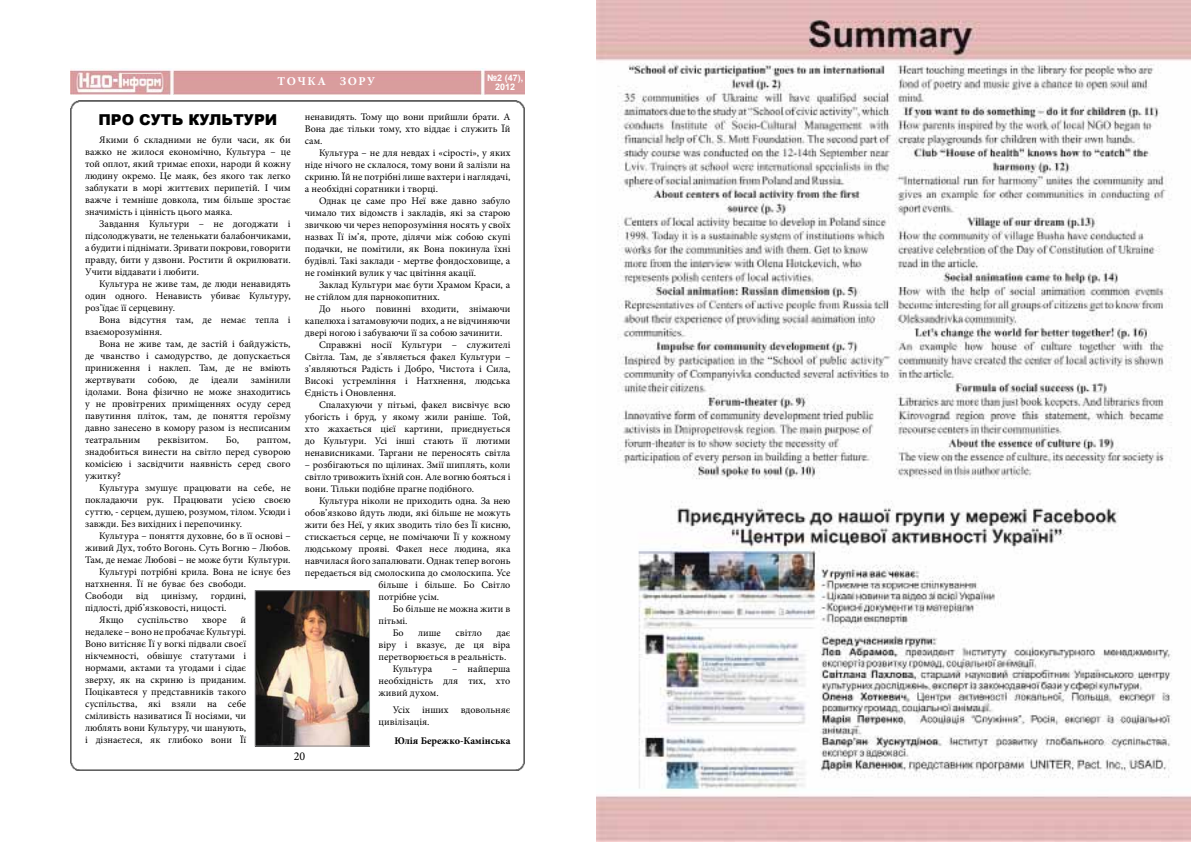
<style>
.page{position:relative;width:1191px;height:842px;background:#fff}
.page>*{position:absolute;margin:0;border:0;box-sizing:border-box;transform-origin:0 0}
.t1{font:900 15px "Arial";color:#000}
.t2{font:700 12px "Minion Pro";color:#fff}
.t3{font:12px "Minion Pro";color:#000}
.t4{font:700 10.2px "Minion Pro";color:#000}
.t5{font:10.1px/12px "Minion Pro";color:#000;text-align:justify}
.t6{font:700 9px/9px "Arial";color:#fff;text-align:center}
</style>
<div class="page">
<img style="left:71px;top:68px;width:453px;height:26px">
<img style="left:71px;top:101px;width:453px;height:669px">
<img style="left:257px;top:592px;width:111px;height:152px">
<div style="left:255px;top:590px;width:115px;height:156px;border:1px solid #87888a"></div>
<img style="left:596px;top:0;width:595px;height:842px">
<p class="t2" style="left:277px;top:73px;width:99px">ТО Ч К А З ОР У</p>
<p class="t6" style="left:487px;top:74px;width:38px">№2 (47),<br>2012</p>
<h1 class="t1" style="left:98px;top:109px;width:180px">ПРО СУТЬ КУЛЬТУРИ</h1>
<p class="t5" style="left:85px;top:134px;width:207px;text-indent:14px">Якими б складними не були часи, як би важко не жилося економічно, Культура – це той оплот, який тримає епохи, народи й кожну людину окремо. Це маяк, без якого так легко заблукати в морі життєвих перипетій. І чим важче і темніше довкола, тим більше зростає значимість і цінність цього маяка.</p>
<p class="t5" style="left:85px;top:218px;width:207px;text-indent:14px">Завдання Культури – не догоджати і підсолоджувати, не теленькати балабончиками, а будити і піднімати. Зривати покрови, говорити правду, бити у дзвони. Ростити й окрилювати.<br>Учити віддавати і любити.</p>
<p class="t5" style="left:85px;top:278px;width:207px;text-indent:14px">Культура не живе там, де люди ненавидять один одного. Ненависть убиває Культуру, роз’їдає її серцевину.</p>
<p class="t5" style="left:85px;top:314px;width:207px;text-indent:14px">Вона відсутня там, де немає тепла і взаєморозуміння.</p>
<p class="t5" style="left:85px;top:338px;width:207px;text-indent:14px">Вона не живе там, де застій і байдужість, де чванство і самодурство, де допускається приниження і наклеп. Там, де не вміють жертвувати собою, де ідеали замінили ідолами. Вона фізично не може знаходитись у не провітрених приміщеннях осуду серед павутиння пліток, там, де поняття героїзму давно занесено в комору разом із несписаним театральним</p>
<p class="t5" style="left:158px;top:434px;width:52px">реквізитом.</p>
<p class="t5" style="left:226px;top:434px;width:15px">Бо,</p>
<p class="t5" style="left:85px;top:434px;width:207px;text-indent:172px">раптом, знадобиться винести на світло перед суворою комісією і засвідчити наявність серед свого ужитку?</p>
<p class="t5" style="left:85px;top:482px;width:207px;text-indent:14px">Культура змушує працювати на себе, не покладаючи рук. Працювати усією своєю суттю, - серцем, душею, розумом, тілом. Усюди і завжди. Без вихідних і перепочинку.</p>
<p class="t5" style="left:99px;top:530px;width:193px">Культура – поняття духовне, бо в її основі –</p>
<p class="t5" style="left:85px;top:542px;width:207px">живий Дух, тобто Вогонь. Суть Вогню – Любов.</p>
<p class="t5" style="left:85px;top:554px;width:207px">Там, де немає Любові – не може бути Культури.</p>
<p class="t5" style="left:99px;top:566px;width:193px">Культурі потрібні крила. Вона не існує без</p>
<p class="t5" style="left:85px;top:578px;width:163px">натхнення. Її не буває без свободи.</p>
<p class="t5" style="left:85px;top:590px;width:39px">Свободи</p>
<p class="t5" style="left:136px;top:590px;width:14px">від</p>
<p class="t5" style="left:161px;top:590px;width:38px">цинізму,</p>
<p class="t5" style="left:211px;top:590px;width:37px">гордині,</p>
<p class="t5" style="left:85px;top:602px;width:143px">підлості, дріб’язковості, ницості.</p>
<p class="t5" style="left:99px;top:614px;width:26px">Якщо</p>
<p class="t5" style="left:137px;top:614px;width:52px">суспільство</p>
<p class="t5" style="left:202px;top:614px;width:26px">хворе</p>
<p class="t5" style="left:85px;top:614px;width:163px;text-indent:155px">й недалеке – воно не пробачає Культурі.<br>Воно витісняє Її у вогкі підвали своєї нікчемності, обвішує статутами і нормами, актами та угодами і сідає зверху, як на скриню із приданим.<br>Поцікавтеся у представників такого суспільства, які взяли на себе сміливість називатися Її носіями, чи люблять вони Культуру, чи шанують, і дізнаєтеся, як глибоко вони Її</p>
<p class="t5" style="left:305px;top:111px;width:207px">ненавидять. Тому що вони прийшли брати. А Вона дає тільки тому, хто віддає і служить Їй сам.</p>
<p class="t5" style="left:305px;top:147px;width:207px;text-indent:14px">Культура – не для невдах і «сірості», у яких ніде нічого не склалося, тому вони й залізли на скриню. Їй не потрібні лише вахтери і наглядачі, а необхідні соратники і творці.</p>
<p class="t5" style="left:305px;top:195px;width:207px;text-indent:14px">Однак це саме про Неї вже давно забуло чимало тих відомств і закладів, які за старою звичкою чи через непорозуміння носять у своїх назвах Її ім’я, проте, ділячи між собою скупі подачки, не помітили, як Вона покинула їхні будівлі. Такі заклади - мертве фондосховище, а не гомінкий вулик у час цвітіння акації.</p>
<p class="t5" style="left:305px;top:279px;width:207px;text-indent:14px">Заклад Культури має бути Храмом Краси, а не стійлом для парнокопитних.</p>
<p class="t5" style="left:319px;top:303px;width:193px">До нього повинні входити, знімаючи</p>
<p class="t5" style="left:305px;top:315px;width:207px">капелюха і затамовуючи подих, а не відчиняючи</p>
<p class="t5" style="left:305px;top:327px;width:199px">двері ногою і забуваючи її за собою зачинити.</p>
<p class="t5" style="left:319px;top:339px;width:193px">Справжні носії Культури – служителі</p>
<p class="t5" style="left:305px;top:351px;width:207px">Світла. Там, де з’являється факел Культури –</p>
<p class="t5" style="left:305px;top:363px;width:207px">з’являються Радість і Добро, Чистота і Сила,</p>
<p class="t5" style="left:305px;top:375px;width:207px">Високі устремління і Натхнення, людська</p>
<p class="t5" style="left:305px;top:387px;width:93px">Єдність і Оновлення.</p>
<p class="t5" style="left:319px;top:399px;width:193px">Спалахуючи у пітьмі, факел висвічує всю</p>
<p class="t5" style="left:305px;top:411px;width:207px">убогість і бруд, у якому жили раніше. Той,</p>
<p class="t5" style="left:305px;top:423px;width:207px">хто жахається цієї картини, приєднується</p>
<p class="t5" style="left:305px;top:435px;width:207px">до Культури. Усі інші стають її лютими</p>
<p class="t5" style="left:305px;top:447px;width:207px">ненависниками. Таргани не переносять світла</p>
<p class="t5" style="left:305px;top:459px;width:207px">– розбігаються по щілинах. Змії шиплять, коли світло тривожить їхній сон. Але вогню бояться і вони. Тільки подібне прагне подібного.</p>
<p class="t5" style="left:319px;top:495px;width:193px">Культура ніколи не приходить одна. За нею</p>
<p class="t5" style="left:305px;top:507px;width:207px">обов’язково йдуть люди, які більше не можуть</p>
<p class="t5" style="left:305px;top:519px;width:207px">жити без Неї, у яких зводить тіло без Її кисню,</p>
<p class="t5" style="left:305px;top:531px;width:207px">стискається серце, не помічаючи Її у кожному</p>
<p class="t5" style="left:305px;top:543px;width:207px">людському прояві. Факел несе людина, яка</p>
<p class="t5" style="left:305px;top:555px;width:207px">навчилася його запалювати. Однак тепер вогонь</p>
<p class="t5" style="left:305px;top:567px;width:207px">передається від смолоскипа до смолоскипа. Усе</p>
<p class="t5" style="left:378px;top:579px;width:133px">більше і більше. Бо Світло</p>
<p class="t5" style="left:378px;top:590px;width:62px">потрібне усім.</p>
<p class="t5" style="left:393px;top:602px;width:119px">Бо більше не можна жити в</p>
<p class="t5" style="left:378px;top:614px;width:30px">пітьмі.</p>
<p class="t5" style="left:393px;top:626px;width:13px">Бо</p>
<p class="t5" style="left:418px;top:626px;width:24px">лише</p>
<p class="t5" style="left:455px;top:626px;width:28px">світло</p>
<p class="t5" style="left:496px;top:626px;width:15px">дає</p>
<p class="t5" style="left:378px;top:638px;width:133px">віру і вказує, де ця віра</p>
<p class="t5" style="left:378px;top:650px;width:129px">перетворюється в реальність.</p>
<p class="t5" style="left:393px;top:662px;width:41px">Культура</p>
<p class="t5" style="left:378px;top:662px;width:133px;text-indent:74px">– найперша необхідність для тих, хто живий духом.</p>
<p class="t5" style="left:378px;top:704px;width:133px;text-indent:14px">Усіх інших вдовольняє цивілізація.</p>
<p class="t4" style="left:394px;top:733px;width:117px">Юлія Бережко-Камінська</p>
<p class="t3" style="left:294px;top:749px;width:13px">20</p>
</div>
